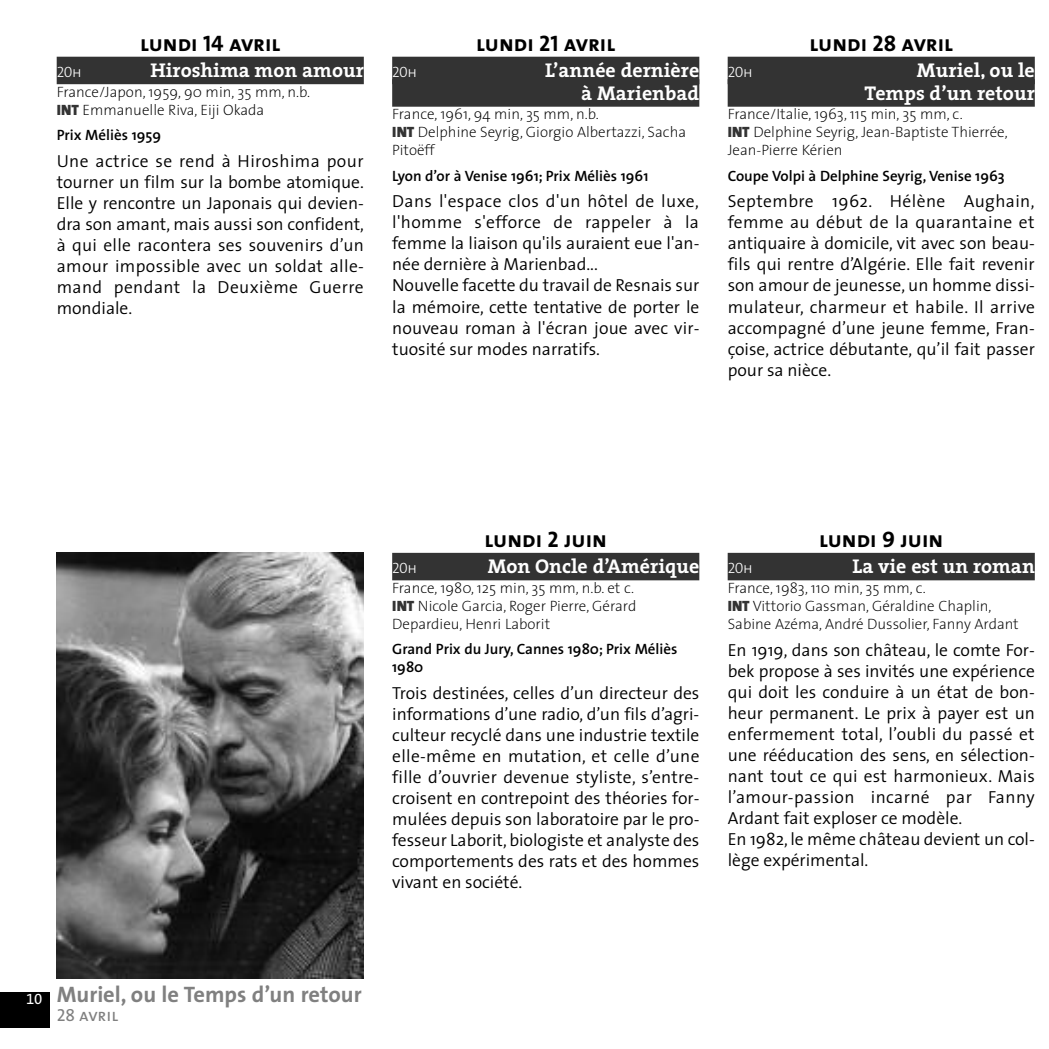
<style>
.page{position:relative;width:1049px;height:1049px;background:#fff}
.page>*{position:absolute;margin:0;border:0;box-sizing:border-box;transform-origin:0 0}
.t1{font:22.5px "The Sans Bold Caps";color:#000}
.t2{font:700 22.5px "The Sans";color:#808080}
.t3{font:700 20px/22.5px "The Serif";color:#fff;text-align:right}
.t4{font:300 17.5px/21px "The Sans";color:#000;text-align:justify}
.t5{font:17.5px "The Sans Caps";color:#808080}
.t6{font:200 15px/18px "The Sans";color:#000}
.t7{font:600 15px/18px "The Sans";color:#000}
.t8{font:15px "The Sans Light Caps";letter-spacing:-.03em;color:#fff}
.s1{font-family:"The Sans Black Caps";font-weight:400;color:#333}
.s2{font-family:"The Sans Expert";font-weight:400;font-size:15px;color:#fff}
</style>
<div class="page">
<div style="left:57px;top:57px;width:307px;height:27px;background:#333"></div>
<div style="left:392px;top:57px;width:307px;height:27px;background:#333"></div>
<div style="left:392px;top:79px;width:307px;height:28px;background:#333"></div>
<div style="left:728px;top:57px;width:307px;height:27px;background:#333"></div>
<div style="left:728px;top:79px;width:307px;height:28px;background:#333"></div>
<div style="left:728px;top:553px;width:307px;height:27px;background:#333"></div>
<div style="left:392px;top:553px;width:307px;height:27px;background:#333"></div>
<div style="left:0;top:992px;width:50px;height:36px;background:#000"></div>
<img style="left:57px;top:553px;width:307px;height:425px">
<p class="t1" style="left:140px;top:36px;width:142px">lundi 14 avril</p>
<p class="t1" style="left:476px;top:36px;width:141px">lundi 21 avril</p>
<p class="t1" style="left:809px;top:36px;width:145px">lundi 28 avril</p>
<p class="t8" style="left:57px;top:67px;width:26px">20h</p>
<p class="t3" style="left:150px;top:62px;width:215px">Hiroshima mon amour</p>
<p class="t6" style="left:57px;top:84px;width:255px">France/Japon, 1959, 90 min, 35 mm, n.b.<br><span class="s1">INT</span> Emmanuelle Riva, Eiji Okada</p>
<p class="t7" style="left:57px;top:127px;width:106px">Prix Méliès 1959</p>
<p class="t4" style="left:57px;top:153px;width:309px">Une actrice se rend à Hiroshima pour tourner un film sur la bombe atomique.<br>Elle y rencontre un Japonais qui devien&shy;dra son amant, mais aussi son confident, à qui elle racontera ses souvenirs d’un amour impossible avec un soldat alle&shy;mand pendant la Deuxième Guerre mondiale.</p>
<p class="t8" style="left:392px;top:67px;width:26px">20h</p>
<p class="t3" style="left:545px;top:62px;width:156px">L’année dernière à Marienbad</p>
<p class="t6" style="left:392px;top:107px;width:295px">France, 1961, 94 min, 35 mm, n.b.<br><span class="s1">INT</span> Delphine Seyrig, Giorgio Albertazzi, Sacha<br>Pitoëff</p>
<p class="t7" style="left:392px;top:168px;width:258px">Lyon d’or à Venise 1961; Prix Méliès 1961</p>
<p class="t4" style="left:392px;top:193px;width:309px;text-align:left">Dans l'espace clos d'un hôtel de luxe, l'homme s'efforce de rappeler à la femme la liaison qu'ils auraient eue l'an&shy;née dernière à Marienbad...<br>Nouvelle facette du travail de Resnais sur la mémoire, cette tentative de porter le nouveau roman à l'écran joue avec vir&shy;tuosité sur modes narratifs.</p>
<p class="t8" style="left:728px;top:67px;width:26px">20h</p>
<p class="t3" style="left:864px;top:62px;width:172px">Muriel, ou le<br>Temps d’un retour</p>
<p class="t6" style="left:728px;top:107px;width:282px">France/Italie, 1963, 115 min, 35 mm, c.<br><span class="s1">INT</span> Delphine Seyrig, Jean-Baptiste Thierrée,<br>Jean-Pierre Kérien</p>
<p class="t7" style="left:728px;top:168px;width:279px">Coupe Volpi à Delphine Seyrig, Venise 1963</p>
<p class="t4" style="left:728px;top:193px;width:309px">Septembre 1962. Hélène Aughain, femme au début de la quarantaine et antiquaire à domicile, vit avec son beau&shy;fils qui rentre d’Algérie. Elle fait revenir son amour de jeunesse, un homme dissi&shy;mulateur, charmeur et habile. Il arrive accompagné d’une jeune femme, Fran&shy;çoise, actrice débutante, qu’il fait passer pour sa nièce.</p>
<p class="t1" style="left:484px;top:532px;width:124px">lundi 2 juin</p>
<p class="t8" style="left:392px;top:563px;width:26px">20h</p>
<p class="t3" style="left:488px;top:558px;width:213px">Mon Oncle d’Amérique</p>
<p class="t6" style="left:392px;top:580px;width:246px">France, 1980, 125 min, 35 mm, n.b. et c.<br><span class="s1">INT</span> Nicole Garcia, Roger Pierre, Gérard<br>Depardieu, Henri Laborit</p>
<p class="t7" style="left:392px;top:641px;width:287px">Grand Prix du Jury, Cannes 1980; Prix Méliès<br>1980</p>
<p class="t4" style="left:392px;top:685px;width:309px">Trois destinées, celles d’un directeur des informations d’une radio, d’un fils d’agri&shy;culteur recyclé dans une industrie textile elle-même en mutation, et celle d’une fille d’ouvrier devenue styliste, s’entre&shy;croisent en contrepoint des théories for&shy;mulées depuis son laboratoire par le pro&shy;fesseur Laborit, biologiste et analyste des comportements des rats et des hommes vivant en société.</p>
<p class="t1" style="left:819px;top:532px;width:126px">lundi 9 juin</p>
<p class="t8" style="left:728px;top:563px;width:26px">20h</p>
<p class="t3" style="left:852px;top:558px;width:184px">La vie est un roman</p>
<p class="t6" style="left:728px;top:580px;width:293px">France, 1983, 110 min, 35 mm, c.<br><span class="s1">INT</span> Vittorio Gassman, Géraldine Chaplin,<br>Sabine Azéma, André Dussolier, Fanny Ardant</p>
<p class="t4" style="left:728px;top:642px;width:309px;text-align:left">En 1919, dans son château, le comte For&shy;bek propose à ses invités une expérience qui doit les conduire à un état de bon&shy;heur permanent. Le prix à payer est un enfermement total, l’oubli du passé et une rééducation des sens, en sélection&shy;nant tout ce qui est harmonieux. Mais l’amour-passion incarné par Fanny Ardant fait exploser ce modèle.<br>En 1982, le même château devient un col&shy;lège expérimental.</p>
<p class="t2" style="left:26px;top:985px;width:337px"><span class="s2">10</span> Muriel, ou le Temps d’un retour</p>
<p class="t5" style="left:57px;top:1009px;width:63px">28 avril</p>
</div>
